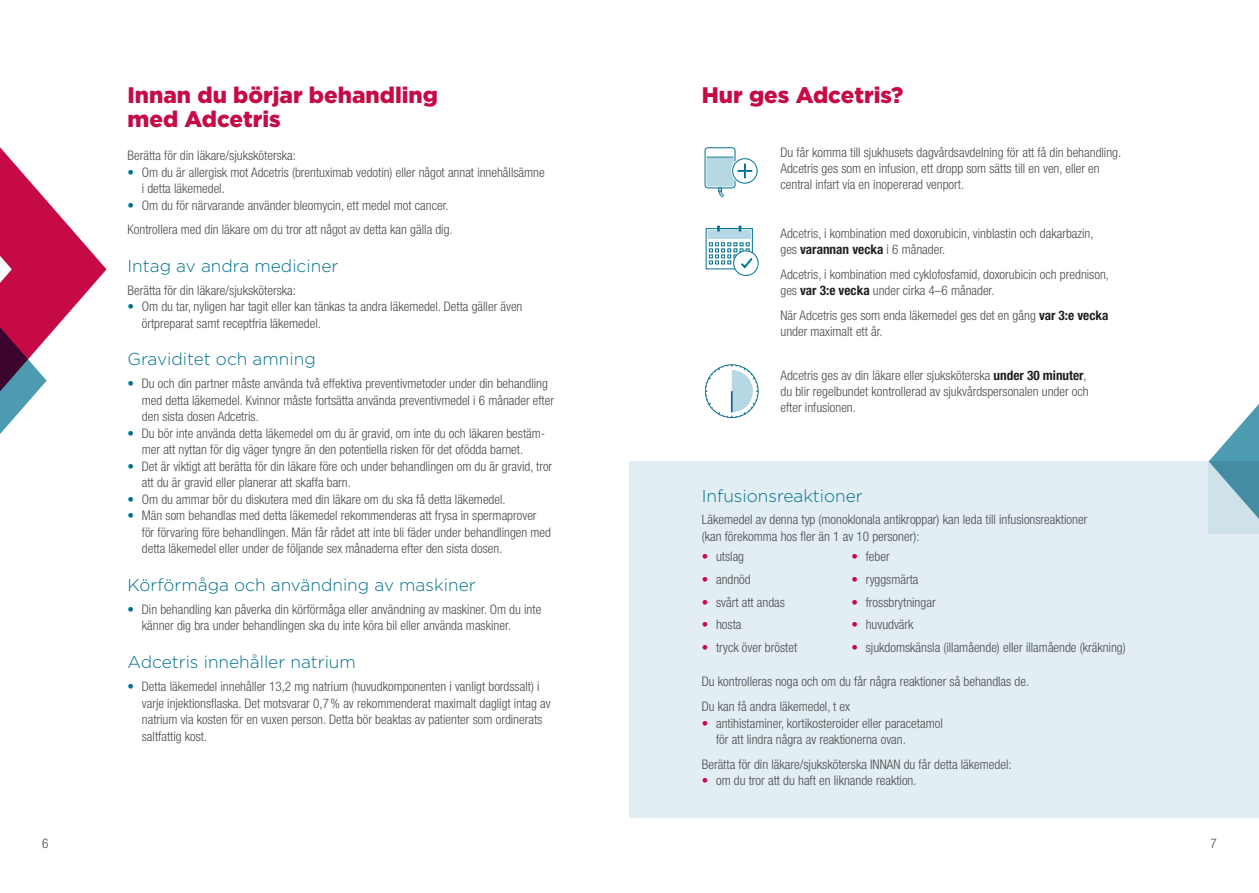
<style>
.page{position:relative;width:1259px;height:893px;background:#fff}
.page>*{position:absolute;margin:0;border:0;box-sizing:border-box;transform-origin:0 0}
.Rubrik{font:900 22.5px/24px "Gotham";color:#c60a45}
.Rubrik_nivå_2{font:300 17.25px "Gotham";color:#00718e}
.Bröd_-_rad_över_punktlista{font:300 condensed 13.2px/16.5px "Helvetica Neue LT Std";color:#4b4c4d}
.Bröd{font:300 condensed 13.2px "Helvetica Neue LT Std";color:#4b4c4d}
.s1{color:#00718e}
.s2{font-weight:700;color:#231f20}
.s3{color:#c60a45}
</style>
<div class="page">
<div style="left:629px;top:461px;width:630px;height:356px;background:#e2eef3"></div>
<svg style="left:0;top:147px;width:107px;height:287px"></svg>
<svg style="left:1208px;top:404px;width:51px;height:130px"></svg>
<div style="left:704px;top:147px;width:31px;height:41px;border:1px solid #00718e;border-radius:3px"></div>
<div style="left:731px;top:157px;width:27px;height:28px;border:3px solid #fff;border-radius:50%"></div>
<svg style="left:732px;top:159px;width:25px;height:24px"></svg>
<div style="left:732px;top:158px;width:25px;height:25px;border:1px solid #00718e;border-radius:50%"></div>
<svg style="left:705px;top:157px;width:47px;height:40px"></svg>
<svg style="left:705px;top:365px;width:53px;height:53px"></svg>
<div style="left:705px;top:364px;width:53px;height:54px;border:1px solid #0e6e8d;border-radius:50%"></div>
<div style="left:706px;top:229px;width:46px;height:10px;background:#b7d7e4"></div>
<div style="left:704px;top:227px;width:50px;height:43px;border:3px solid #fff"></div>
<svg style="left:717px;top:226px;width:24px;height:5px"></svg>
<div style="left:706px;top:228px;width:46px;height:41px;border:1px solid #00718e"></div>
<div style="left:733px;top:251px;width:25px;height:25px;border:1px solid #00718e;border-radius:50%"></div>
<svg style="left:709px;top:243px;width:45px;height:27px"></svg>
<p class="Rubrik" style="left:128px;top:83px;width:312px">Innan du börjar behandling med Adcetris</p>
<p class="Bröd_-_rad_över_punktlista" style="left:128px;top:147px;width:170px">Berätta för din läkare/sjuksköterska:</p>
<p class="Bröd_-_rad_över_punktlista" style="left:142px;top:164px;width:404px;text-indent:-14px"><span class="s1">•</span> Om du är allergisk mot Adcetris (brentuximab vedotin) eller något annat innehållsämne i detta läkemedel.</p>
<p class="Bröd_-_rad_över_punktlista" style="left:128px;top:197px;width:322px"><span class="s1">•</span> Om du för närvarande använder bleomycin, ett medel mot cancer.</p>
<p class="Bröd" style="left:128px;top:222px;width:327px">Kontrollera med din läkare om du tror att något av detta kan gälla dig.</p>
<p class="Rubrik_nivå_2" style="left:128px;top:255px;width:212px">Intag av andra mediciner</p>
<p class="Bröd_-_rad_över_punktlista" style="left:128px;top:282px;width:170px">Berätta för din läkare/sjuksköterska:</p>
<p class="Bröd_-_rad_över_punktlista" style="left:142px;top:298px;width:382px;text-indent:-14px"><span class="s1">•</span> Om du tar, nyligen har tagit eller kan tänkas ta andra läkemedel. Detta gäller även örtpreparat samt receptfria läkemedel.</p>
<p class="Rubrik_nivå_2" style="left:128px;top:348px;width:190px">Graviditet och amning</p>
<p class="Bröd_-_rad_över_punktlista" style="left:142px;top:375px;width:414px;text-indent:-14px"><span class="s1">•</span> Du och din partner måste använda två effektiva preventivmetoder under din behandling med detta läkemedel. Kvinnor måste fortsätta använda preventivmedel i 6 månader efter den sista dosen Adcetris.</p>
<p class="Bröd_-_rad_över_punktlista" style="left:128px;top:425px;width:419px;text-align:center"><span class="s1">•</span> Du bör inte använda detta läkemedel om du är gravid, om inte du och läkaren bestäm&shy;mer att nyttan för dig väger tyngre än den potentiella risken för det ofödda barnet.</p>
<p class="Bröd_-_rad_över_punktlista" style="left:142px;top:458px;width:412px;text-indent:-14px"><span class="s1">•</span> Det är viktigt att berätta för din läkare före och under behandlingen om du är gravid, tror att du är gravid eller planerar att skaffa barn.</p>
<p class="Bröd_-_rad_över_punktlista" style="left:128px;top:491px;width:380px"><span class="s1">•</span> Om du ammar bör du diskutera med din läkare om du ska få detta läkemedel.</p>
<p class="Bröd_-_rad_över_punktlista" style="left:142px;top:507px;width:411px;text-indent:-14px"><span class="s1">•</span> Män som behandlas med detta läkemedel rekommenderas att frysa in spermaprover för förvaring före behandlingen. Män får rådet att inte bli fäder under behandlingen med detta läkemedel eller under de följande sex månaderna efter den sista dosen.</p>
<p class="Rubrik_nivå_2" style="left:128px;top:574px;width:349px">Körförmåga och användning av maskiner</p>
<p class="Bröd_-_rad_över_punktlista" style="left:142px;top:601px;width:401px;text-indent:-14px"><span class="s1">•</span> Din behandling kan påverka din körförmåga eller användning av maskiner. Om du inte känner dig bra under behandlingen ska du inte köra bil eller använda maskiner.</p>
<p class="Rubrik_nivå_2" style="left:128px;top:651px;width:230px">Adcetris innehåller natrium</p>
<p class="Bröd_-_rad_över_punktlista" style="left:142px;top:678px;width:410px;text-indent:-14px"><span class="s1">•</span> Detta läkemedel innehåller 13,2 mg natrium (huvudkomponenten i vanligt bordssalt) i varje injektionsflaska. Det motsvarar 0,7% av rekommenderat maximalt dagligt intag av natrium via kosten för en vuxen person. Detta bör beaktas av patienter som ordinerats saltfattig kost.</p>
<p class="Rubrik" style="left:702px;top:83px;width:203px">Hur ges Adcetris?</p>
<p class="Bröd_-_rad_över_punktlista" style="left:780px;top:144px;width:342px">Du får komma till sjukhusets dagvårdsavdelning för att få din behandling.<br>Adcetris ges som en infusion, ett dropp som sätts till en ven, eller en central infart via en inopererad venport.</p>
<p class="Bröd_-_rad_över_punktlista" style="left:780px;top:225px;width:315px">Adcetris, i kombination med doxorubicin, vinblastin och dakarbazin, ges <span class="s2">varannan vecka</span> i 6 månader.</p>
<p class="Bröd_-_rad_över_punktlista" style="left:780px;top:266px;width:330px">Adcetris, i kombination med cyklofosfamid, doxorubicin och prednison, ges <span class="s2">var 3:e vecka</span> under cirka 4–6 månader.</p>
<p class="Bröd_-_rad_över_punktlista" style="left:780px;top:307px;width:329px">När Adcetris ges som enda läkemedel ges det en gång <span class="s2">var 3:e vecka </span>under maximalt ett år.</p>
<p class="Bröd_-_rad_över_punktlista" style="left:780px;top:367px;width:310px">Adcetris ges av din läkare eller sjuksköterska <span class="s2">under 30 minuter</span>, du blir regelbundet kontrollerad av sjukvårdspersonalen under och efter infusionen.</p>
<p class="Rubrik_nivå_2" style="left:702px;top:485px;width:162px">Infusionsreaktioner</p>
<p class="Bröd_-_rad_över_punktlista" style="left:702px;top:511px;width:387px">Läkemedel av denna typ (monoklonala antikroppar) kan leda till infusionsreaktioner (kan förekomma hos fler än 1 av 10 personer):</p>
<p class="Bröd_-_rad_över_punktlista" style="left:702px;top:548px;width:44px"><span class="s3">•</span> utslag</p>
<p class="Bröd_-_rad_över_punktlista" style="left:702px;top:571px;width:50px"><span class="s3">•</span> andnöd</p>
<p class="Bröd_-_rad_över_punktlista" style="left:702px;top:593px;width:85px"><span class="s3">•</span> svårt att andas</p>
<p class="Bröd_-_rad_över_punktlista" style="left:702px;top:616px;width:41px"><span class="s3">•</span> hosta</p>
<p class="Bröd_-_rad_över_punktlista" style="left:702px;top:639px;width:97px"><span class="s3">•</span> tryck över bröstet</p>
<p class="Bröd_-_rad_över_punktlista" style="left:851px;top:548px;width:40px"><span class="s3">•</span> feber</p>
<p class="Bröd_-_rad_över_punktlista" style="left:851px;top:571px;width:69px"><span class="s3">•</span> ryggsmärta</p>
<p class="Bröd_-_rad_över_punktlista" style="left:851px;top:593px;width:86px"><span class="s3">•</span> frossbrytningar</p>
<p class="Bröd_-_rad_över_punktlista" style="left:851px;top:616px;width:64px"><span class="s3">•</span> huvudvärk</p>
<p class="Bröd_-_rad_över_punktlista" style="left:851px;top:639px;width:276px"><span class="s3">•</span> sjukdomskänsla (illamående) eller illamående (kräkning)</p>
<p class="Bröd" style="left:702px;top:674px;width:329px">Du kontrolleras noga och om du får några reaktioner så behandlas de.</p>
<p class="Bröd_-_rad_över_punktlista" style="left:702px;top:698px;width:150px">Du kan få andra läkemedel, t ex</p>
<p class="Bröd_-_rad_över_punktlista" style="left:716px;top:715px;width:228px;text-indent:-14px"><span class="s3">•</span> antihistaminer, kortikosteroider eller paracetamol för att lindra några av reaktionerna ovan.</p>
<p class="Bröd_-_rad_över_punktlista" style="left:702px;top:755px;width:311px">Berätta för din läkare/sjuksköterska INNAN du får detta läkemedel:</p>
<p class="Bröd_-_rad_över_punktlista" style="left:702px;top:772px;width:216px"><span class="s3">•</span> om du tror att du haft en liknande reaktion.</p>
<p class="Bröd_-_rad_över_punktlista" style="left:42px;top:834px;width:8px">6</p>
<p class="Bröd_-_rad_över_punktlista" style="left:1210px;top:834px;width:8px">7</p>
</div>
